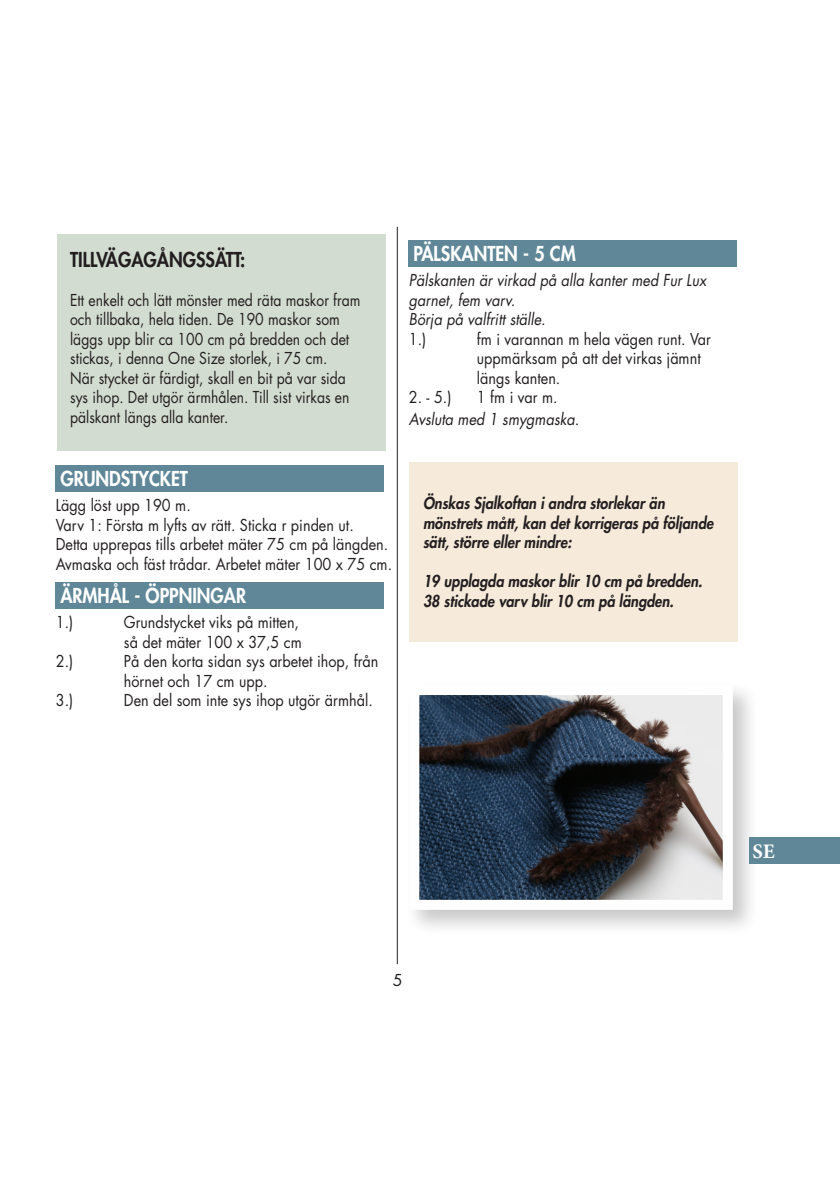
<style>
.page{position:relative;width:840px;height:1191px;background:#fff}
.page>*{position:absolute;margin:0;border:0;box-sizing:border-box;transform-origin:0 0}
.t1{font:700 20.6px "Minion Pro";color:#fff}
.t2{font:800 20px "Futura Std";color:#fff;scale:.9 1}
.t3{font:800 20px "Futura Std";color:#231f20;scale:.9 1}
.t4{font:16px/19.6px "Futura Std";color:#231f20;scale:.9 1}
.t5{font:16px/19.6px "Futura Std";color:#231f20;scale:.87 1}
.t6{font:italic 800 16px/19.6px "Futura Std";color:#231f20;scale:.9 1}
.t7{font:italic 16px/19.6px "Futura Std";color:#231f20;scale:.9 1}
.t8{font:16px "Futura Std";color:#231f20}
</style>
<div class="page">
<hr style="left:397px;top:227px;width:1px;height:737px;background:#231f20">
<div style="left:405px;top:681px;width:354px;height:255px;background:#231f20;opacity:.24"></div>
<img style="left:420px;top:696px;width:301px;height:203px">
<div style="left:409px;top:685px;width:323px;height:225px;border:10px solid #fff"></div>
<div style="left:408px;top:240px;width:328px;height:27px;background:#5f8798"></div>
<div style="left:409px;top:462px;width:328px;height:179px;background:#f6eada"></div>
<div style="left:748px;top:837px;width:91px;height:27px;background:#5f8798"></div>
<div style="left:56px;top:465px;width:327px;height:27px;background:#5f8798"></div>
<div style="left:56px;top:582px;width:327px;height:27px;background:#5f8798"></div>
<div style="left:57px;top:234px;width:328px;height:216px;background:#d3dcd1"></div>
<p class="t3" style="left:70px;top:247px;width:196px">TILLVÄGAGÅNGSSÄTT:</p>
<p class="t5" style="left:70px;top:290px;width:335px">Ett enkelt och lätt mönster med räta maskor fram och tillbaka, hela tiden. De 190 maskor som läggs upp blir ca 100 cm på bredden och det stickas, i denna One Size storlek, i 75 cm.</p>
<p class="t5" style="left:70px;top:368px;width:322px">När stycket är färdigt, skall en bit på var sida sys ihop. Det utgör ärmhålen. Till sist virkas en pälskant längs alla kanter.</p>
<p class="t2" style="left:60px;top:466px;width:143px">GRUNDSTYCKET</p>
<p class="t4" style="left:56px;top:496px;width:151px">Lägg löst upp 190 m.</p>
<p class="t4" style="left:56px;top:515px;width:332px">Varv 1: Första m lyfts av rätt. Sticka r pinden ut.</p>
<p class="t4" style="left:56px;top:535px;width:371px">Detta upprepas tills arbetet mäter 75 cm på längden.</p>
<p class="t4" style="left:56px;top:554px;width:375px">Avmaska och fäst trådar. Arbetet mäter 100 x 75 cm.</p>
<p class="t2" style="left:60px;top:583px;width:208px">ÄRMHÅL - ÖPPNINGAR</p>
<p class="t4" style="left:56px;top:613px;width:21px">1.)</p>
<p class="t4" style="left:124px;top:613px;width:199px">Grundstycket viks på mitten, så det mäter 100 x 37,5 cm</p>
<p class="t4" style="left:56px;top:652px;width:21px">2.)</p>
<p class="t4" style="left:124px;top:652px;width:284px">På den korta sidan sys arbetet ihop, från hörnet och 17 cm upp.</p>
<p class="t4" style="left:56px;top:691px;width:21px">3.)</p>
<p class="t4" style="left:124px;top:691px;width:278px">Den del som inte sys ihop utgör ärmhål.</p>
<p class="t2" style="left:413px;top:241px;width:182px">PÄLSKANTEN - 5 CM</p>
<p class="t7" style="left:408px;top:271px;width:332px">Pälskanten är virkad på alla kanter med Fur Lux garnet, fem varv.</p>
<p class="t7" style="left:408px;top:310px;width:153px">Börja på valfritt ställe.</p>
<p class="t4" style="left:408px;top:329px;width:21px">1.)</p>
<p class="t4" style="left:476px;top:329px;width:261px">fm i varannan m hela vägen runt. Var uppmärksam på att det virkas jämnt längs kanten.</p>
<p class="t4" style="left:408px;top:388px;width:49px">2. - 5.)</p>
<p class="t4" style="left:476px;top:388px;width:91px">1 fm i var m.</p>
<p class="t7" style="left:408px;top:410px;width:191px">Avsluta med 1 smygmaska.</p>
<p class="t6" style="left:423px;top:494px;width:324px">Önskas Sjalkoftan i andra storlekar än mönstrets mått, kan det korrigeras på följande sätt, större eller mindre:</p>
<p class="t6" style="left:423px;top:572px;width:312px">19 upplagda maskor blir 10 cm på bredden.</p>
<p class="t6" style="left:423px;top:591px;width:280px">38 stickade varv blir 10 cm på längden.</p>
<p class="t8" style="left:392px;top:969px;width:11px">5</p>
<p class="t1" style="left:752px;top:837px;width:24px">SE</p>
</div>
